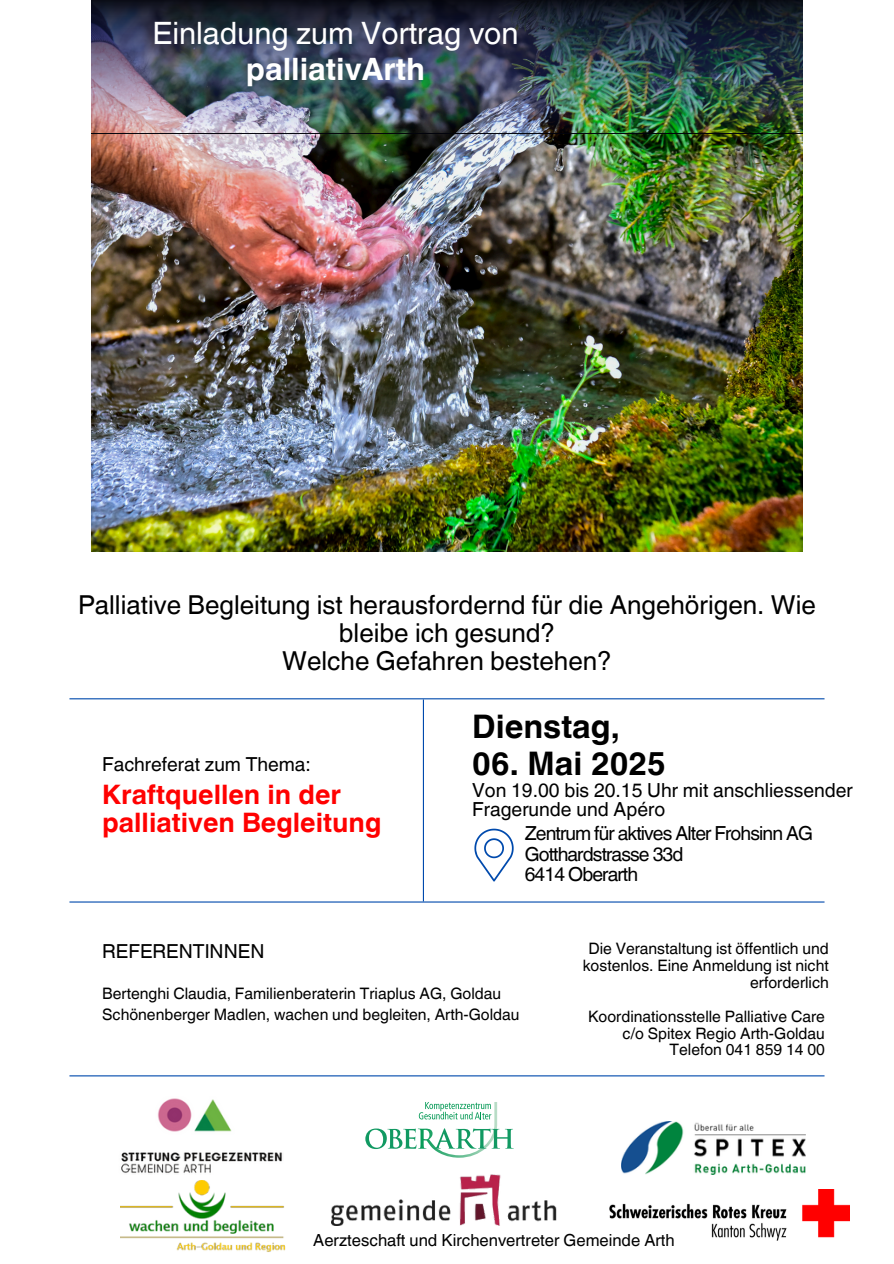
<style>
.page{position:relative;width:894px;height:1264px;background:#fff}
.page>*{position:absolute;margin:0;border:0;box-sizing:border-box;transform-origin:0 0}
.t1{font:700 32.4px "Helvetica World";color:#000}
.t2{font:30.75px/36px "Helvetica World";color:#fff;text-align:center}
.t3{font:700 26.85px "Helvetica World";color:#ff0101}
.t4{font:26.1px/28.2px "Helvetica World";color:#000;text-align:center}
.t5{font:19.35px/19.2px "Helvetica World";color:#000}
.t6{font:19.35px/20.2px "Helvetica World";letter-spacing:-.045em;color:#000}
.t7{font:16.65px "Helvetica World";color:#000}
.t8{font:15.75px/17px "Helvetica World";color:#000;text-align:right}
.s1{font-weight:700}
</style>
<div class="page">
<img style="left:91px;top:133px;width:710px;height:418px">
<hr style="left:69px;top:698px;width:755px;height:1px;background:#004aad">
<hr style="left:69px;top:901px;width:755px;height:1px;background:#004aad">
<hr style="left:423px;top:699px;width:1px;height:202px;background:#004aad">
<img style="left:91px;top:0;width:711px;height:133px">
<svg style="left:474px;top:828px;width:39px;height:53px"></svg>
<img style="left:609px;top:1189px;width:240px;height:51px">
<img style="left:621px;top:1121px;width:183px;height:53px">
<img style="left:120px;top:1180px;width:166px;height:72px">
<img style="left:331px;top:1174px;width:225px;height:51px">
<img style="left:121px;top:1098px;width:162px;height:75px">
<svg style="left:365px;top:1102px;width:148px;height:55px"></svg>
<hr style="left:69px;top:1075px;width:755px;height:1px;background:#004aad">
<p class="t2" style="left:152px;top:15px;width:367px">Einladung zum Vortrag von <span class="s1">palliativArth</span></p>
<h6 class="t4" style="left:78px;top:590px;width:739px">Palliative Begleitung ist herausfordernd für die Angehörigen. Wie bleibe ich gesund?<br>Welche Gefahren bestehen?</h6>
<p class="t5" style="left:102px;top:755px;width:210px">Fachreferat zum Thema:</p>
<p class="t3" style="left:102px;top:772px;width:240px">Kraftquellen in der</p>
<p class="t3" style="left:102px;top:800px;width:281px">palliativen Begleitung</p>
<h5 class="t1" style="left:472px;top:700px;width:149px">Dienstag,</h5>
<h5 class="t1" style="left:472px;top:737px;width:195px">06. Mai 2025</h5>
<p class="t5" style="left:472px;top:780px;width:382px">Von 19.00 bis 20.15 Uhr mit anschliessender<br>Fragerunde und Apéro</p>
<p class="t6" style="left:524px;top:823px;width:290px">Zentrum für aktives Alter Frohsinn AG<br>Gotthardstrasse 33d<br>6414 Oberarth</p>
<p class="t5" style="left:102px;top:941px;width:164px">REFERENTINNEN</p>
<h4 class="t8" style="left:102px;top:984px;width:400px">Bertenghi Claudia, Familienberaterin Triaplus AG, Goldau</h4>
<p class="t8" style="left:102px;top:1006px;width:419px">Schönenberger Madlen, wachen und begleiten, Arth-Goldau</p>
<p class="t8" style="left:582px;top:940px;width:247px">Die Veranstaltung ist öffentlich und kostenlos. Eine Anmeldung ist nicht erforderlich</p>
<h6 class="t8" style="left:588px;top:1007px;width:238px">Koordinationsstelle Palliative Care</h6>
<h2 class="t8" style="left:622px;top:1024px;width:204px">c/o Spitex Regio Arth-Goldau</h2>
<p class="t8" style="left:669px;top:1041px;width:157px">Telefon 041 859 14 00</p>
<p class="t7" style="left:313px;top:1230px;width:363px">Aerzteschaft und Kirchenvertreter Gemeinde Arth</p>
</div>
